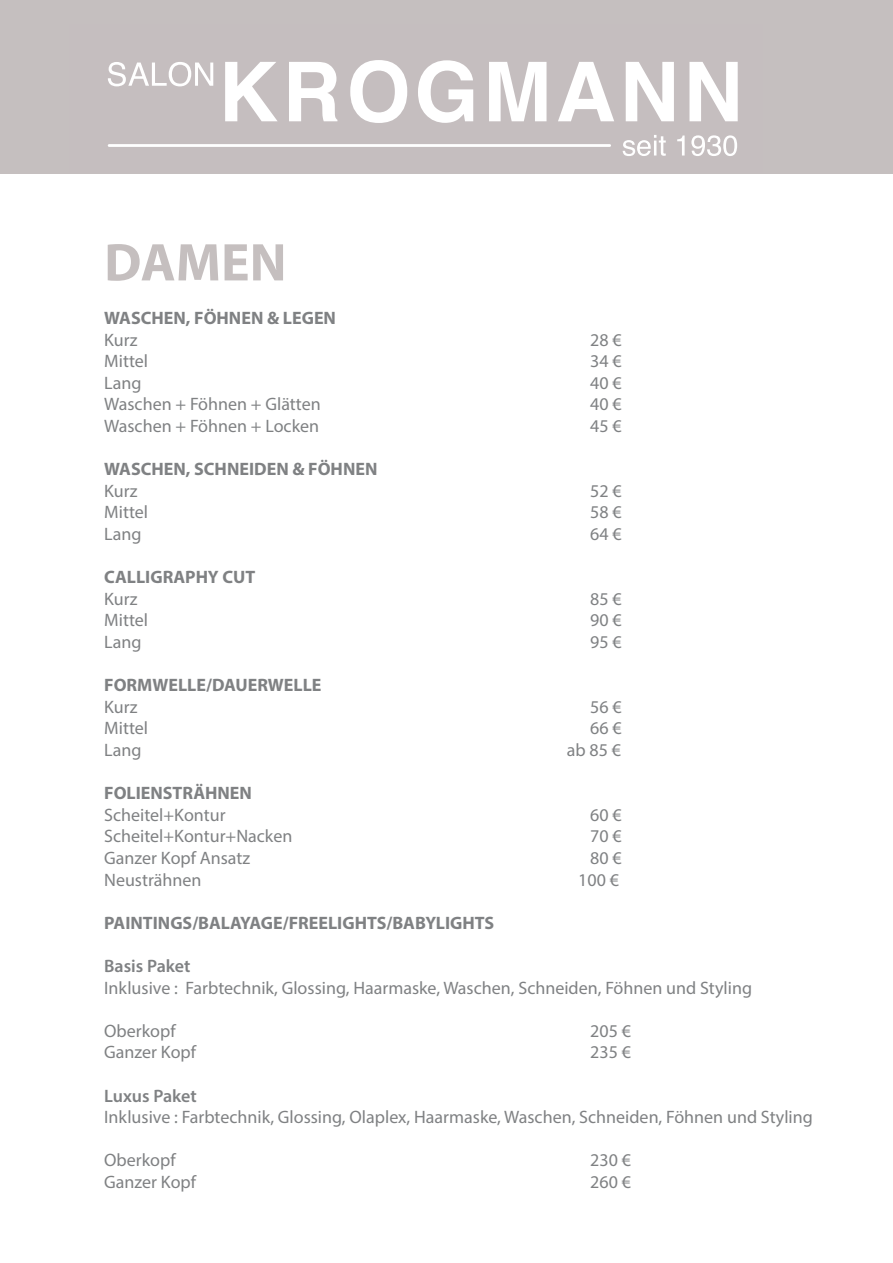
<style>
.page{position:relative;width:893px;height:1263px;background:#fff}
.page>*{position:absolute;margin:0;border:0;box-sizing:border-box;transform-origin:0 0}
.t1{font:700 53.55px "Myriad Pro";color:#c5bfbf}
.t2{font:18px "Myriad Pro";color:#7f8183}
.t3{font:700 18px "Myriad Pro";color:#7f8183}
.t4{font:600 18px "Myriad Pro";color:#7f8183}
</style>
<div class="page">
<div style="left:0;top:0;width:893px;height:173px;background:#c5bfbf"></div>
<svg style="left:225px;top:62px;width:52px;height:59px"></svg>
<svg style="left:289px;top:62px;width:48px;height:59px"></svg>
<svg style="left:350px;top:60px;width:57px;height:63px"></svg>
<svg style="left:418px;top:60px;width:55px;height:63px"></svg>
<svg style="left:489px;top:62px;width:57px;height:59px"></svg>
<svg style="left:558px;top:62px;width:56px;height:59px"></svg>
<svg style="left:626px;top:62px;width:48px;height:59px"></svg>
<svg style="left:689px;top:62px;width:49px;height:59px"></svg>
<hr style="left:109px;top:144px;width:501px;height:3px;background:#fff">
<svg style="left:108px;top:62px;width:105px;height:24px"></svg>
<svg style="left:623px;top:135px;width:43px;height:21px"></svg>
<svg style="left:677px;top:135px;width:8px;height:21px"></svg>
<svg style="left:691px;top:135px;width:46px;height:21px"></svg>
<h1 class="t1" style="left:104px;top:227px;width:184px">DAMEN</h1>
<p class="t3" style="left:104px;top:306px;width:233px">WASCHEN, FÖHNEN &amp; LEGEN</p>
<p class="t2" style="left:104px;top:328px;width:35px">Kurz</p>
<p class="t2" style="left:590px;top:328px;width:33px">28 €</p>
<p class="t2" style="left:104px;top:350px;width:45px">Mittel</p>
<p class="t2" style="left:590px;top:350px;width:33px">34 €</p>
<p class="t2" style="left:104px;top:372px;width:39px">Lang</p>
<p class="t2" style="left:590px;top:372px;width:33px">40 €</p>
<p class="t2" style="left:104px;top:393px;width:218px">Waschen + Föhnen + Glätten</p>
<p class="t2" style="left:590px;top:393px;width:33px">40 €</p>
<p class="t2" style="left:104px;top:415px;width:216px">Waschen + Föhnen + Locken</p>
<p class="t2" style="left:590px;top:415px;width:33px">45 €</p>
<p class="t3" style="left:104px;top:457px;width:275px">WASCHEN, SCHNEIDEN &amp; FÖHNEN</p>
<p class="t2" style="left:104px;top:480px;width:35px">Kurz</p>
<p class="t2" style="left:590px;top:480px;width:33px">52 €</p>
<p class="t2" style="left:104px;top:501px;width:45px">Mittel</p>
<p class="t2" style="left:590px;top:501px;width:33px">58 €</p>
<p class="t2" style="left:104px;top:523px;width:39px">Lang</p>
<p class="t2" style="left:590px;top:523px;width:33px">64 €</p>
<p class="t3" style="left:104px;top:565px;width:153px">CALLIGRAPHY CUT</p>
<p class="t2" style="left:104px;top:588px;width:35px">Kurz</p>
<p class="t2" style="left:590px;top:588px;width:33px">85 €</p>
<p class="t2" style="left:104px;top:609px;width:45px">Mittel</p>
<p class="t2" style="left:590px;top:609px;width:33px">90 €</p>
<p class="t2" style="left:104px;top:631px;width:39px">Lang</p>
<p class="t2" style="left:590px;top:631px;width:33px">95 €</p>
<p class="t3" style="left:104px;top:673px;width:219px">FORMWELLE/DAUERWELLE</p>
<p class="t2" style="left:104px;top:696px;width:35px">Kurz</p>
<p class="t2" style="left:590px;top:696px;width:33px">56 €</p>
<p class="t2" style="left:104px;top:717px;width:45px">Mittel</p>
<p class="t2" style="left:590px;top:717px;width:33px">66 €</p>
<p class="t2" style="left:104px;top:739px;width:39px">Lang</p>
<p class="t2" style="left:567px;top:739px;width:56px">ab 85 €</p>
<p class="t3" style="left:104px;top:781px;width:149px">FOLIENSTRÄHNEN</p>
<p class="t2" style="left:104px;top:804px;width:123px">Scheitel+Kontur</p>
<p class="t2" style="left:590px;top:804px;width:33px">60 €</p>
<p class="t2" style="left:104px;top:825px;width:190px">Scheitel+Kontur+Nacken</p>
<p class="t2" style="left:590px;top:825px;width:33px">70 €</p>
<p class="t2" style="left:104px;top:847px;width:148px">Ganzer Kopf Ansatz</p>
<p class="t2" style="left:590px;top:847px;width:33px">80 €</p>
<p class="t2" style="left:104px;top:868px;width:99px">Neusträhnen</p>
<p class="t2" style="left:578px;top:868px;width:42px">100 €</p>
<p class="t3" style="left:104px;top:911px;width:392px">PAINTINGS/BALAYAGE/FREELIGHTS/BABYLIGHTS</p>
<p class="t4" style="left:104px;top:954px;width:88px">Basis Paket</p>
<p class="t2" style="left:104px;top:976px;width:649px">Inklusive : Farbtechnik, Glossing, Haarmaske, Waschen, Schneiden, Föhnen und Styling</p>
<p class="t2" style="left:104px;top:1020px;width:73px">Oberkopf</p>
<p class="t2" style="left:590px;top:1020px;width:42px">205 €</p>
<p class="t2" style="left:104px;top:1041px;width:93px">Ganzer Kopf</p>
<p class="t2" style="left:590px;top:1041px;width:42px">235 €</p>
<p class="t4" style="left:104px;top:1084px;width:94px">Luxus Paket</p>
<p class="t2" style="left:104px;top:1106px;width:710px">Inklusive : Farbtechnik, Glossing, Olaplex, Haarmaske, Waschen, Schneiden, Föhnen und Styling</p>
<p class="t2" style="left:104px;top:1149px;width:73px">Oberkopf</p>
<p class="t2" style="left:590px;top:1149px;width:42px">230 €</p>
<p class="t2" style="left:104px;top:1171px;width:93px">Ganzer Kopf</p>
<p class="t2" style="left:590px;top:1171px;width:42px">260 €</p>
</div>
